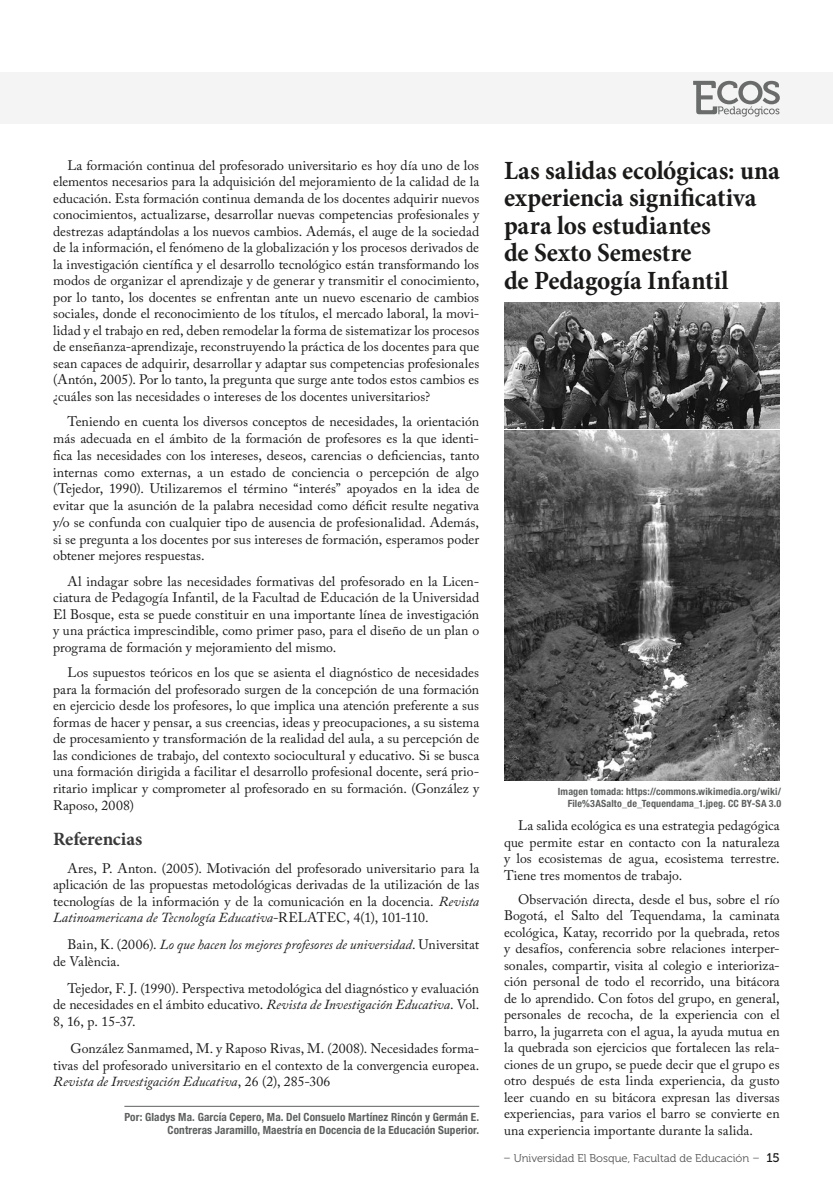
<style>
.page{position:relative;width:833px;height:1188px;background:#fff}
.page>*{position:absolute;margin:0;border:0;box-sizing:border-box;transform-origin:0 0}
.t1{font:700 26.25px/27.5px "Minion Pro";color:#1b1a19;scale:.96 1}
.t2{font:700 18.75px "Minion Pro";letter-spacing:-.01em;color:#393939}
.t3{font:13.75px/16.5px "Adobe Caslon Pro";color:#1b1a19;text-align:justify}
.t4{font:italic 13.75px/16.5px "Adobe Caslon Pro";color:#1b1a19}
.t5{font:700 condensed 11.25px/13.5px "Helvetica Neue LT Std";letter-spacing:.01em;color:#5e6060;text-align:right}
.t6{font:11.25px "Museo 300";color:#535454}
.t7{font:700 condensed 10px/12px "Helvetica Neue LT Std";letter-spacing:.015em;color:#5e6060;text-align:right}
.s1{font-style:italic}
.s2{font-style:normal}
.s3{font-family:"Museo 500";font-size:12.5px;color:#1b1a19}
</style>
<div class="page">
<div style="left:0;top:72px;width:833px;height:51px;background:#f4f4f4"></div>
<svg style="left:693px;top:81px;width:87px;height:36px"></svg>
<hr style="left:124px;top:1105px;width:355px;height:1px;background:#5e6060">
<img style="left:504px;top:431px;width:276px;height:349px">
<img style="left:504px;top:302px;width:276px;height:126px">
<p class="t3" style="left:53px;top:157px;width:427px;text-indent:14px">La formación continua del profesorado universitario es hoy día uno de los elementos necesarios para la adquisición del mejoramiento de la calidad de la educación. Esta formación continua demanda de los docentes adquirir nuevos conocimientos, actualizarse, desarrollar nuevas competencias profesionales y destrezas adaptándolas a los nuevos cambios. Además, el auge de la sociedad de la información, el fenómeno de la globalización y los procesos derivados de la investigación científica y el desarrollo tecnológico están transformando los modos de organizar el aprendizaje y de generar y transmitir el conocimiento, por lo tanto, los docentes se enfrentan ante un nuevo escenario de cambios sociales, donde el reconocimiento de los títulos, el mercado laboral, la movi&shy;lidad y el trabajo en red, deben remodelar la forma de sistematizar los procesos de enseñanza-aprendizaje, reconstruyendo la práctica de los docentes para que sean capaces de adquirir, desarrollar y adaptar sus competencias profesionales (Antón, 2005). Por lo tanto, la pregunta que surge ante todos estos cambios es ¿cuáles son las necesidades o intereses de los docentes universitarios?</p>
<p class="t3" style="left:53px;top:413px;width:427px;text-indent:14px">Teniendo en cuenta los diversos conceptos de necesidades, la orientación más adecuada en el ámbito de la formación de profesores es la que identi&shy;fica las necesidades con los intereses, deseos, carencias o deficiencias, tanto internas como externas, a un estado de conciencia o percepción de algo (Tejedor, 1990). Utilizaremos el término “interés” apoyados en la idea de evitar que la asunción de la palabra necesidad como déficit resulte negativa y/o se confunda con cualquier tipo de ausencia de profesionalidad. Además, si se pregunta a los docentes por sus intereses de formación, esperamos poder obtener mejores respuestas.</p>
<p class="t3" style="left:53px;top:572px;width:427px;text-indent:14px">Al indagar sobre las necesidades formativas del profesorado en la Licen&shy;ciatura de Pedagogía Infantil, de la Facultad de Educación de la Universidad El Bosque, esta se puede constituir en una importante línea de investigación y una práctica imprescindible, como primer paso, para el diseño de un plan o programa de formación y mejoramiento del mismo.</p>
<p class="t3" style="left:53px;top:663px;width:427px;text-indent:14px">Los supuestos teóricos en los que se asienta el diagnóstico de necesidades para la formación del profesorado surgen de la concepción de una formación en ejercicio desde los profesores, lo que implica una atención preferente a sus formas de hacer y pensar, a sus creencias, ideas y preocupaciones, a su sistema de procesamiento y transformación de la realidad del aula, a su percepción de las condiciones de trabajo, del contexto sociocultural y educativo. Si se busca una formación dirigida a facilitar el desarrollo profesional docente, será prio&shy;ritario implicar y comprometer al profesorado en su formación. (González y Raposo, 2008)</p>
<h2 class="t2" style="left:53px;top:826px;width:91px">Referencias</h2>
<p class="t3" style="left:53px;top:859px;width:427px;text-indent:14px">Ares, P. Anton. (2005). Motivación del profesorado universitario para la aplicación de las propuestas metodológicas derivadas de la utilización de las tecnologías de la información y de la comunicación en la docencia. <span class="s1">Revista Latinoamericana de Tecnología Educativa</span>-RELATEC, 4(1), 101-110.</p>
<p class="t4" style="left:53px;top:936px;width:427px;text-indent:14px"><span class="s2">Bain, K. (2006).</span> Lo que hacen los mejores profesores de universidad<span class="s2">. Universitat de València.</span></p>
<p class="t3" style="left:53px;top:979px;width:427px;text-indent:14px">Tejedor, F. J. (1990). Perspectiva metodológica del diagnóstico y evaluación de necesidades en el ámbito educativo. <span class="s1">Revista de Investigación Educativa</span>. Vol.<br>8, 16, p. 15-37.</p>
<p class="t3" style="left:53px;top:1039px;width:427px;text-indent:17px">González Sanmamed, M. y Raposo Rivas, M. (2008). Necesidades forma&shy;tivas del profesorado universitario en el contexto de la convergencia europea.<br><span class="s1">Revista de Investigación Educativa</span>, 26 (2), 285-306</p>
<p class="t5" style="left:124px;top:1109px;width:356px">Por: Gladys Ma. García Cepero, Ma. Del Consuelo Martínez Rincón y Germán E.<br>Contreras Jaramillo, Maestría en Docencia de la Educación Superior.</p>
<h1 class="t1" style="left:504px;top:156px;width:289px">Las salidas ecológicas: una experiencia significativa para los estudiantes<br>de Sexto Semestre<br>de Pedagogía Infantil</h1>
<p class="t7" style="left:558px;top:785px;width:225px">Imagen tomada: https://commons.wikimedia.org/wiki/<br>File%3ASalto_de_Tequendama_1.jpeg. CC BY-SA 3.0</p>
<p class="t3" style="left:504px;top:817px;width:277px;text-indent:14px">La salida ecológica es una estrategia pedagógica que permite estar en contacto con la naturaleza y los ecosistemas de agua, ecosistema terrestre.<br>Tiene tres momentos de trabajo.</p>
<p class="t3" style="left:504px;top:890px;width:277px;text-indent:14px">Observación directa, desde el bus, sobre el río Bogotá, el Salto del Tequendama, la caminata ecológica, Katay, recorrido por la quebrada, retos y desafíos, conferencia sobre relaciones interper&shy;sonales, compartir, visita al colegio e interioriza&shy;ción personal de todo el recorrido, una bitácora de lo aprendido. Con fotos del grupo, en general, personales de recocha, de la experiencia con el barro, la jugarreta con el agua, la ayuda mutua en la quebrada son ejercicios que fortalecen las rela&shy;ciones de un grupo, se puede decir que el grupo es otro después de esta linda experiencia, da gusto leer cuando en su bitácora expresan las diversas experiencias, para varios el barro se convierte en una experiencia importante durante la salida.</p>
<p class="t6" style="left:503px;top:1151px;width:278px">– Universidad El Bosque, Facultad de Educación – <span class="s3">15</span></p>
</div>
